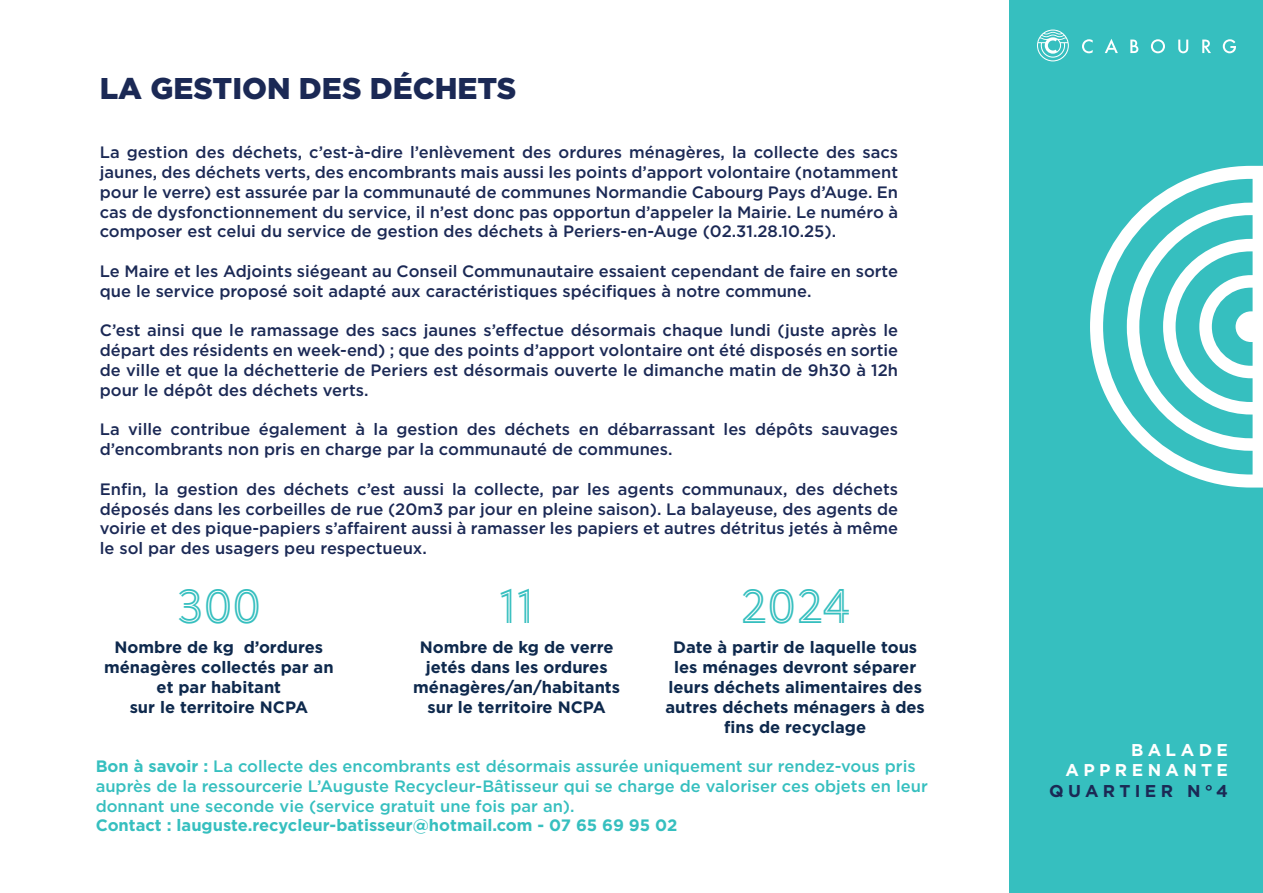
<style>
.page{position:relative;width:1263px;height:893px;background:#fff}
.page>*{position:absolute;margin:0;border:0;box-sizing:border-box;transform-origin:0 0}
.t1{font:49.5px "AW Conqueror Inline";color:#36bfbf}
.t2{font:900 30px "Gotham";color:#1b2955}
.t3{font:700 17.1px/20.4px "Gotham";letter-spacing:.25em;color:#fff;text-align:right}
.t4{font:700 17.1px "Gotham";letter-spacing:.255em;color:#1b2955}
.t5{font:500 16.5px/19.8px "Gotham";color:#1b2955;text-align:justify}
.t6{font:700 16.5px/19.8px "Gotham";color:#0e294d;text-align:center}
.t7{font:500 16.5px/19.8px "Gotham";color:#36bfbf}
.t8{font:700 16.5px "Gotham";color:#36bfbf}
.s1{font-weight:700}
</style>
<div class="page">
<div style="left:1010px;top:0;width:253px;height:893px;background:#36bfbf"></div>
<svg style="left:1082px;top:39px;width:11px;height:14px"></svg>
<svg style="left:1105px;top:39px;width:13px;height:14px"></svg>
<svg style="left:1130px;top:40px;width:8px;height:13px"></svg>
<svg style="left:1151px;top:39px;width:14px;height:14px"></svg>
<svg style="left:1178px;top:40px;width:10px;height:13px"></svg>
<svg style="left:1202px;top:40px;width:9px;height:13px"></svg>
<svg style="left:1223px;top:39px;width:13px;height:14px"></svg>
<svg style="left:1037px;top:30px;width:32px;height:31px"></svg>
<svg style="left:1090px;top:166px;width:173px;height:322px"></svg>
<p class="t2" style="left:100px;top:67px;width:418px">LA GESTION DES DÉCHETS</p>
<p class="t5" style="left:100px;top:142px;width:800px">La gestion des déchets, c’est-à-dire l’enlèvement des ordures ménagères, la collecte des sacs jaunes, des déchets verts, des encombrants mais aussi les points d’apport volontaire (notamment pour le verre) est assurée par la communauté de communes Normandie Cabourg Pays d’Auge. En cas de dysfonctionnement du service, il n’est donc pas opportun d’appeler la Mairie. Le numéro à composer est celui du service de gestion des déchets à Periers-en-Auge (02.31.28.10.25).</p>
<p class="t5" style="left:100px;top:261px;width:800px">Le Maire et les Adjoints siégeant au Conseil Communautaire essaient cependant de faire en sorte que le service proposé soit adapté aux caractéristiques spécifiques à notre commune.</p>
<p class="t5" style="left:100px;top:320px;width:800px">C’est ainsi que le ramassage des sacs jaunes s’effectue désormais chaque lundi (juste après le départ des résidents en week-end) ; que des points d’apport volontaire ont été disposés en sortie de ville et que la déchetterie de Periers est désormais ouverte le dimanche matin de 9h30 à 12h pour le dépôt des déchets verts.</p>
<p class="t5" style="left:100px;top:419px;width:800px">La ville contribue également à la gestion des déchets en débarrassant les dépôts sauvages d’encombrants non pris en charge par la communauté de communes.</p>
<p class="t5" style="left:100px;top:479px;width:800px">Enfin, la gestion des déchets c’est aussi la collecte, par les agents communaux, des déchets déposés dans les corbeilles de rue (20m3 par jour en pleine saison). La balayeuse, des agents de voirie et des pique-papiers s’affairent aussi à ramasser les papiers et autres détritus jetés à même le sol par des usagers peu respectueux.</p>
<p class="t1" style="left:177px;top:584px;width:86px">300</p>
<p class="t6" style="left:104px;top:638px;width:231px">Nombre de kg d’ordures ménagères collectés par an et par habitant</p>
<p class="t6" style="left:130px;top:697px;width:180px">sur le territoire NCPA</p>
<p class="t1" style="left:499px;top:584px;width:36px">11</p>
<p class="t6" style="left:420px;top:638px;width:195px">Nombre de kg de verre</p>
<p class="t6" style="left:426px;top:657px;width:183px">jetés dans les ordures</p>
<p class="t6" style="left:413px;top:677px;width:208px">ménagères/an/habitants sur le territoire NCPA</p>
<p class="t1" style="left:740px;top:584px;width:112px">2024</p>
<p class="t6" style="left:665px;top:638px;width:261px">Date à partir de laquelle tous les ménages devront séparer leurs déchets alimentaires des autres déchets ménagers à des fins de recyclage</p>
<p class="t7" style="left:96px;top:756px;width:834px"><span class="s1">Bon à savoir :</span> La collecte des encombrants est désormais assurée uniquement sur rendez-vous pris auprès de la ressourcerie L’Auguste Recycleur-Bâtisseur qui se charge de valoriser ces objets en leur donnant une seconde vie (service gratuit une fois par an).</p>
<p class="t8" style="left:96px;top:814px;width:583px">Contact : lauguste.recycleur-batisseur@hotmail.com - 07 65 69 95 02</p>
<p class="t3" style="left:1065px;top:739px;width:164px">BALADE<br>APPRENANTE</p>
<p class="t4" style="left:1049px;top:779px;width:180px">QUARTIER N°4</p>
</div>
